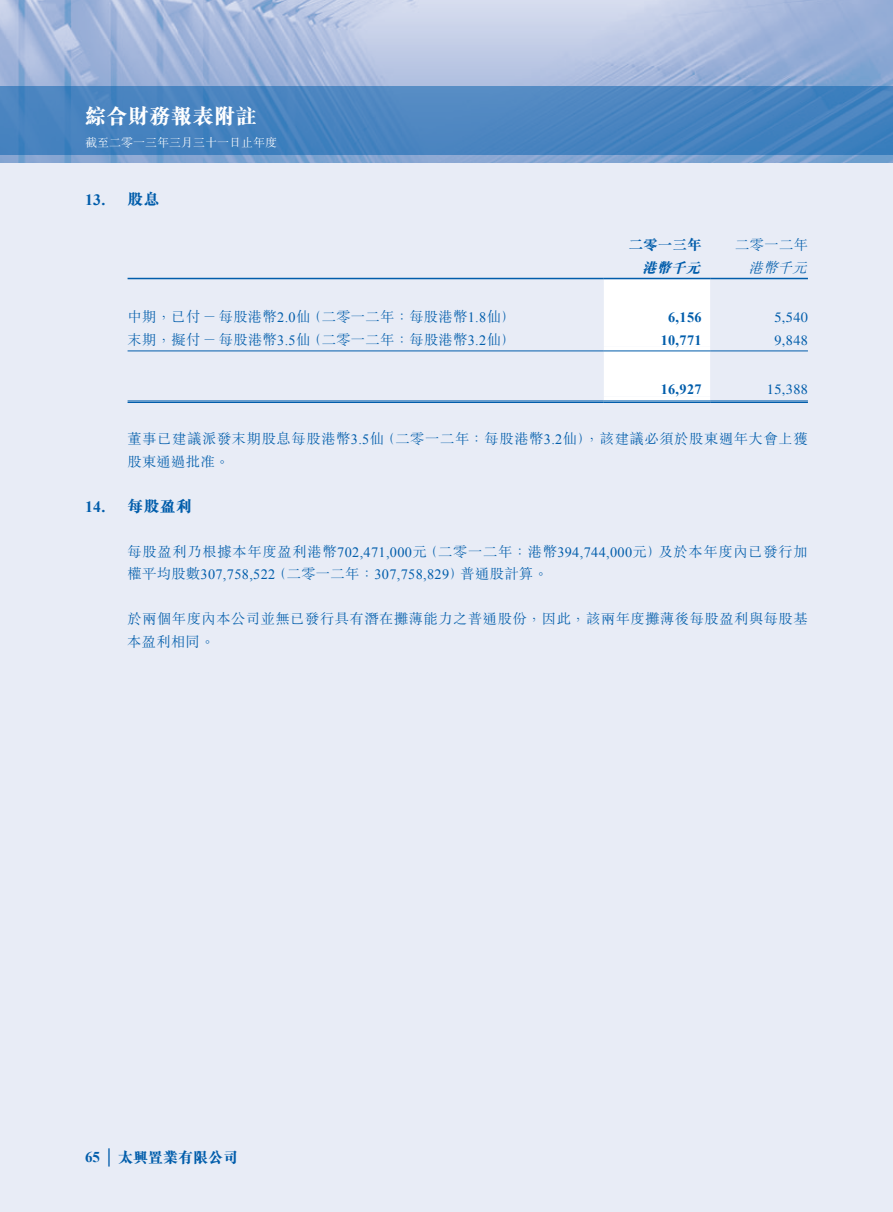
<style>
.page{position:relative;width:893px;height:1212px;background:#e8ecf6}
.page>*{position:absolute;margin:0;border:0;box-sizing:border-box;transform-origin:0 0}
.t1{font:800 21px "M Sung HK";letter-spacing:.025em;color:#fff}
.t2{font:800 15.75px "M Sung HK";color:#015dab}
.t3{font:700 15.75px "Times New Roman";color:#015dab}
.t4{font:800 15px "M Sung HK";color:#015dab}
.t5{font:300 14.25px/22.5px "M Sung HK";letter-spacing:.04em;color:#015dab}
.t6{font:14.25px "Times New Roman";letter-spacing:.025em;color:#015dab}
.t7{font:700 14.25px "Times New Roman";letter-spacing:.025em;color:#015dab}
.t8{font:14.25px "Times LT Std";letter-spacing:.025em;color:#015dab}
.t9{font:800 14.25px "M Sung HK";letter-spacing:.025em;color:#015dab}
.t10{font:italic 800 14.25px "M Sung HK";color:#015dab}
.t11{font:italic 300 14.25px "M Sung HK";color:#015dab}
.t12{font:300 12px "M Sung HK";color:#fff}
.s1{font-family:"M Sung HK";font-weight:800}
.s2{font-family:"Times New Roman";font-weight:400}
.s3{font-family:"Times New Roman";font-weight:700}
.s4{font-family:"M Sung HK";font-weight:300}
</style>
<div class="page">
<img style="left:0;top:0;width:893px;height:162px">
<svg style="left:0;top:87px;width:892px;height:68px;background:#4883bf"></svg>
<hr style="left:892px;top:87px;width:1px;height:68px;background:#015dab">
<div style="left:604px;top:279px;width:106px;height:121px;background:#fff"></div>
<hr style="left:128px;top:278px;width:476px;height:1px;background:#015dab">
<hr style="left:604px;top:278px;width:106px;height:1px;background:#015dab">
<hr style="left:710px;top:278px;width:98px;height:1px;background:#015dab">
<hr style="left:128px;top:350px;width:476px;height:1px;background:#015dab">
<hr style="left:604px;top:350px;width:106px;height:1px;background:#015dab">
<hr style="left:710px;top:350px;width:98px;height:1px;background:#015dab">
<hr style="left:128px;top:400px;width:476px;height:2px;background:#015dab">
<hr style="left:128px;top:402px;width:476px;height:1px;background:#015dab">
<hr style="left:604px;top:400px;width:106px;height:2px;background:#015dab">
<hr style="left:604px;top:402px;width:106px;height:1px;background:#015dab">
<hr style="left:710px;top:400px;width:98px;height:2px;background:#015dab">
<hr style="left:710px;top:402px;width:98px;height:1px;background:#015dab">
<h1 class="t1" style="left:85px;top:101px;width:173px">綜合財務報表附註</h1>
<p class="t12" style="left:85px;top:134px;width:193px">截至二零一三年三月三十一日止年度</p>
<p class="t3" style="left:85px;top:189px;width:76px">13. <span class="s1">股息</span></p>
<p class="t9" style="left:629px;top:235px;width:74px">二零一三年</p>
<p class="t5" style="left:735px;top:233px;width:74px">二零一二年</p>
<p class="t10" style="left:642px;top:258px;width:65px">港幣千元</p>
<p class="t11" style="left:748px;top:258px;width:65px">港幣千元</p>
<p class="t5" style="left:128px;top:305px;width:389px">中期，已付－每股港幣<span class="s2">2.0</span>仙（二零一二年：每股港幣<span class="s2">1.8</span>仙）</p>
<p class="t7" style="left:668px;top:308px;width:35px">6,156</p>
<p class="t8" style="left:774px;top:310px;width:35px">5,540</p>
<p class="t5" style="left:128px;top:328px;width:389px">末期，擬付－每股港幣<span class="s2">3.5</span>仙（二零一二年：每股港幣<span class="s2">3.2</span>仙）</p>
<p class="t7" style="left:661px;top:330px;width:42px">10,771</p>
<p class="t8" style="left:774px;top:332px;width:35px">9,848</p>
<p class="t7" style="left:661px;top:380px;width:42px">16,927</p>
<p class="t8" style="left:767px;top:382px;width:42px">15,388</p>
<p class="t5" style="left:127px;top:427px;width:682px">董事已建議派發末期股息每股港幣<span class="s2">3.5</span>仙（二零一二年：每股港幣<span class="s2">3.2</span>仙），該建議必須於股東週年大會上獲股東通過批准。</p>
<p class="t2" style="left:85px;top:495px;width:108px"><span class="s3">14.</span> 每股盈利</p>
<p class="t5" style="left:128px;top:539px;width:682px">每股盈利乃根據本年度盈利港幣<span class="s2">702,471,000</span>元（二零一二年：港幣<span class="s2">394,744,000</span>元）及於本年度內已發行加</p>
<p class="t6" style="left:128px;top:565px;width:422px"><span class="s4">權平均股數</span>307,758,522<span class="s4">（二零一二年：</span>307,758,829<span class="s4">）普通股計算。</span></p>
<p class="t5" style="left:127px;top:607px;width:682px">於兩個年度內本公司並無已發行具有潛在攤薄能力之普通股份，因此，該兩年度攤薄後每股盈利與每股基本盈利相同。</p>
<p class="t4" style="left:85px;top:1147px;width:155px"><span class="s3">65 │</span> 太興置業有限公司</p>
</div>
